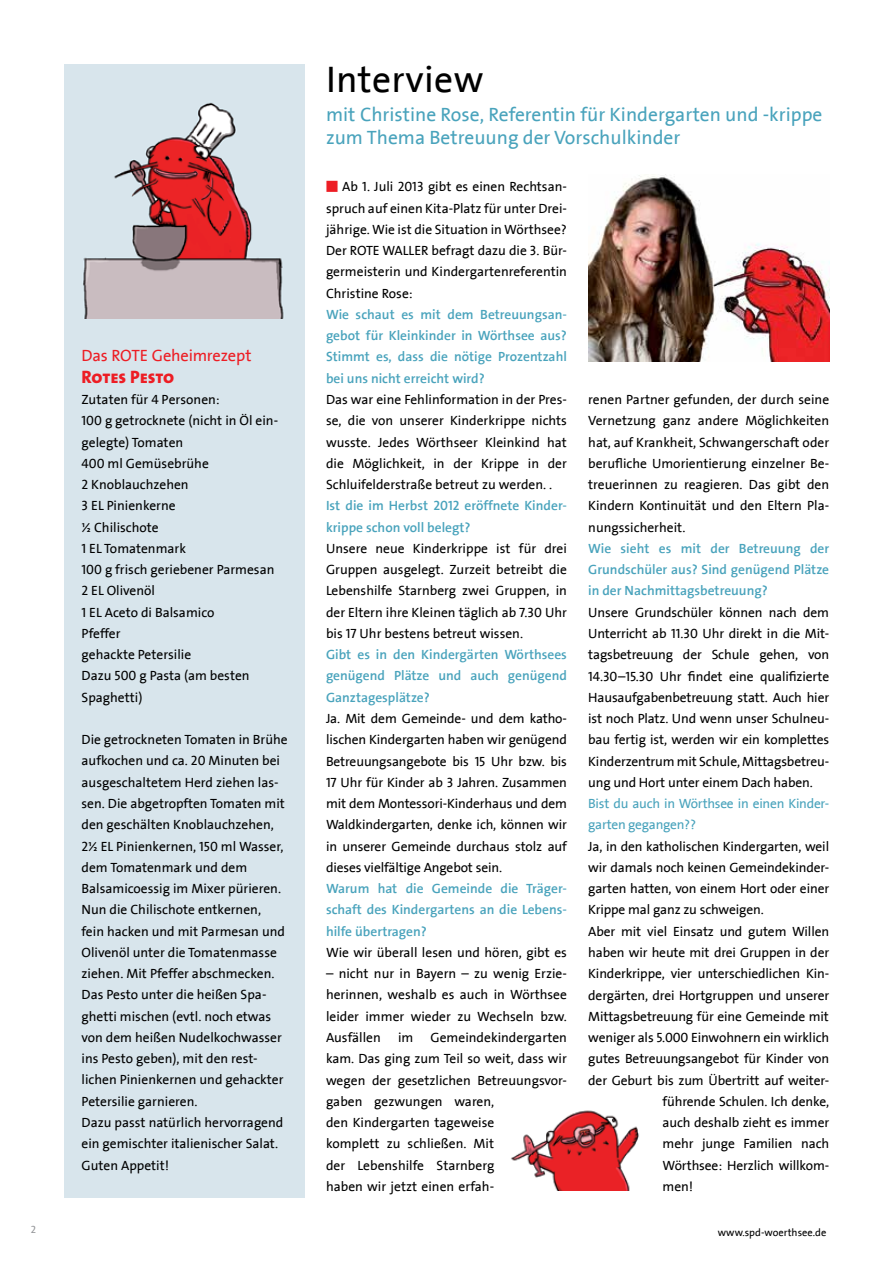
<style>
.page{position:relative;width:893px;height:1263px;background:#fff}
.page>*{position:absolute;margin:0;border:0;box-sizing:border-box;transform-origin:0 0}
.t1{font:37.5px "SPD2002 The Sans";letter-spacing:.01em;color:#000}
.t2{font:19.5px/23.2px "SPD2002 The Sans";color:#49a3bc}
.t3{font:18px "The Sans Extra Bold Caps";letter-spacing:-.01em;color:#ed1d24}
.t4{font:16.5px "SPD2002 The Sans";letter-spacing:-.015em;color:#ed1d24}
.t5{font:13.5px/21.3px "SPD2002 The Sans";color:#000;text-align:justify}
.t6{font:700 13.5px/21.3px "SPD2002 The Sans";color:#49a3bc;text-align:justify}
.t7{font:13.5px/21.3px "SPD2002 The Sans";letter-spacing:-.02em;color:#49a3bc}
.t8{font:10.5px "SPD2002 The Sans";color:#000}
.t9{font:10.5px "SPD2002 The Sans";color:#939598}
.s1{color:#ed1d24}
</style>
<div class="page">
<div style="left:65px;top:65px;width:240px;height:1133px;background:#d8e5ec"></div>
<img style="left:82px;top:102px;width:202px;height:217px">
<img style="left:589px;top:175px;width:240px;height:186px">
<img style="left:511px;top:1110px;width:128px;height:81px">
<p class="t9" style="left:31px;top:1224px;width:7px">2</p>
<p class="t4" style="left:82px;top:347px;width:172px">Das ROTE Geheimrezept</p>
<h3 class="t3" style="left:82px;top:365px;width:94px">Rotes Pesto</h3>
<p class="t5" style="left:82px;top:389px;width:198px;text-align:left">Zutaten für 4 Personen:<br>100 g getrocknete (nicht in Öl ein&shy;gelegte) Tomaten<br>400 ml Gemüsebrühe<br>2 Knoblauchzehen<br>3 EL Pinienkerne<br>½ Chilischote<br>1 EL Tomatenmark<br>100 g frisch geriebener Parmesan<br>2 EL Olivenöl<br>1 EL Aceto di Balsamico<br>Pfeffer<br>gehackte Petersilie<br>Dazu 500 g Pasta (am besten<br>Spaghetti)</p>
<p class="t5" style="left:82px;top:729px;width:208px;text-align:left">Die getrockneten Tomaten in Brühe aufkochen und ca. 20 Minuten bei ausgeschaltetem Herd ziehen las&shy;sen. Die abgetropften Tomaten mit den geschälten Knoblauchzehen,<br>2½ EL Pinienkernen, 150 ml Wasser, dem Tomatenmark und dem<br>Balsamicoessig im Mixer pürieren.<br>Nun die Chilischote entkernen,<br>fein hacken und mit Parmesan und<br>Olivenöl unter die Tomatenmasse ziehen. Mit Pfeffer abschmecken.<br>Das Pesto unter die heißen Spa&shy;ghetti mischen (evtl. noch etwas von dem heißen Nudelkochwasser ins Pesto geben), mit den rest&shy;lichen Pinienkernen und gehackter<br>Petersilie garnieren.<br>Dazu passt natürlich hervorragend ein gemischter italienischer Salat.<br>Guten Appetit!</p>
<h1 class="t1" style="left:326px;top:59px;width:159px">Interview</h1>
<h2 class="t2" style="left:326px;top:104px;width:498px">mit Christine Rose, Referentin für Kindergarten und -krippe zum Thema Betreuung der Vorschulkinder</h2>
<p class="t5" style="left:326px;top:177px;width:242px"><span class="s1">■</span> Ab 1. Juli 2013 gibt es einen Rechtsan&shy;spruch auf einen Kita-Platz für unter Drei&shy;jährige. Wie ist die Situation in Wörthsee?<br>Der ROTE WALLER befragt dazu die 3. Bür&shy;germeisterin und Kindergartenreferentin Christine Rose:</p>
<p class="t6" style="left:326px;top:304px;width:242px">Wie schaut es mit dem Betreuungsan&shy;gebot für Kleinkinder in Wörthsee aus?<br>Stimmt es, dass die nötige Prozentzahl bei uns nicht erreicht wird?</p>
<p class="t5" style="left:326px;top:389px;width:242px">Das war eine Fehlinformation in der Pres&shy;se, die von unserer Kinderkrippe nichts wusste. Jedes Wörthseer Kleinkind hat die Möglichkeit, in der Krippe in der Schluifelderstraße betreut zu werden. .</p>
<p class="t6" style="left:326px;top:496px;width:242px">Ist die im Herbst 2012 eröffnete Kinder&shy;krippe schon voll belegt?</p>
<p class="t5" style="left:326px;top:538px;width:242px">Unsere neue Kinderkrippe ist für drei Gruppen ausgelegt. Zurzeit betreibt die Lebenshilfe Starnberg zwei Gruppen, in der Eltern ihre Kleinen täglich ab 7.30 Uhr bis 17 Uhr bestens betreut wissen.</p>
<p class="t6" style="left:326px;top:644px;width:242px">Gibt es in den Kindergärten Wörthsees genügend Plätze und auch genügend Ganztagesplätze?</p>
<p class="t5" style="left:326px;top:708px;width:242px">Ja. Mit dem Gemeinde- und dem katho&shy;lischen Kindergarten haben wir genügend Betreuungsangebote bis 15 Uhr bzw. bis 17 Uhr für Kinder ab 3 Jahren. Zusammen mit dem Montessori-Kinderhaus und dem Waldkindergarten, denke ich, können wir in unserer Gemeinde durchaus stolz auf dieses vielfältige Angebot sein.</p>
<p class="t6" style="left:326px;top:878px;width:242px">Warum hat die Gemeinde die Träger&shy;schaft des Kindergartens an die Lebens&shy;hilfe übertragen?</p>
<p class="t5" style="left:326px;top:942px;width:242px">Wie wir überall lesen und hören, gibt es</p>
<p class="t5" style="left:326px;top:963px;width:242px">– nicht nur in Bayern – zu wenig Erzie&shy;herinnen, weshalb es auch in Wörthsee leider immer wieder zu Wechseln bzw.<br>Ausfällen</p>
<p class="t5" style="left:326px;top:1027px;width:242px;text-align:left;text-indent:105px">Gemeindekindergarten kam. Das ging zum Teil so weit, dass wir wegen der gesetzlichen Betreuungsvor&shy;gaben gezwungen waren,<br>den Kindergarten tageweise<br>komplett zu schließen. Mit<br>der Lebenshilfe Starnberg<br>haben wir jetzt einen erfah-</p>
<p class="t5" style="left:398px;top:1027px;width:17px">im</p>
<p class="t5" style="left:588px;top:389px;width:242px">renen Partner gefunden, der durch seine Vernetzung ganz andere Möglichkeiten hat, auf Krankheit, Schwangerschaft oder berufliche Umorientierung einzelner Be&shy;treuerinnen zu reagieren. Das gibt den Kindern Kontinuität und den Eltern Pla&shy;nungssicherheit.</p>
<p class="t6" style="left:588px;top:538px;width:242px">Wie sieht es mit der Betreuung der Grundschüler aus? Sind genügend Plätze in der Nachmittagsbetreuung?</p>
<p class="t5" style="left:588px;top:602px;width:242px">Unsere Grundschüler können nach dem Unterricht ab 11.30 Uhr direkt in die Mit&shy;tagsbetreuung der Schule gehen, von 14.30–15.30 Uhr findet eine qualifizierte Hausaufgabenbetreuung statt. Auch hier ist noch Platz. Und wenn unser Schulneu&shy;bau fertig ist, werden wir ein komplettes Kinderzentrum mit Schule, Mittagsbetreu&shy;ung und Hort unter einem Dach haben.</p>
<p class="t7" style="left:588px;top:793px;width:242px">Bist du auch in Wörthsee in einen Kinder&shy;garten gegangen??</p>
<p class="t5" style="left:588px;top:836px;width:242px">Ja, in den katholischen Kindergarten, weil</p>
<p class="t5" style="left:588px;top:857px;width:242px">wir damals noch keinen Gemeindekinder-</p>
<p class="t5" style="left:588px;top:878px;width:242px">garten hatten, von einem Hort oder einer</p>
<p class="t5" style="left:588px;top:900px;width:177px">Krippe mal ganz zu schweigen.</p>
<p class="t5" style="left:588px;top:921px;width:242px">Aber mit viel Einsatz und gutem Willen</p>
<p class="t5" style="left:588px;top:942px;width:242px">haben wir heute mit drei Gruppen in der</p>
<p class="t5" style="left:588px;top:963px;width:242px">Kinderkrippe, vier unterschiedlichen Kin-</p>
<p class="t5" style="left:588px;top:985px;width:242px">dergärten, drei Hortgruppen und unserer</p>
<p class="t5" style="left:588px;top:1006px;width:242px">Mittagsbetreuung für eine Gemeinde mit</p>
<p class="t5" style="left:588px;top:1027px;width:242px">weniger als 5.000 Einwohnern ein wirklich</p>
<p class="t5" style="left:588px;top:1048px;width:242px">gutes Betreuungsangebot für Kinder von</p>
<p class="t5" style="left:588px;top:1070px;width:242px">der Geburt bis zum Übertritt auf weiter-</p>
<p class="t5" style="left:663px;top:1091px;width:168px">führende Schulen. Ich denke,</p>
<p class="t5" style="left:663px;top:1112px;width:168px">auch deshalb zieht es immer</p>
<p class="t5" style="left:663px;top:1134px;width:168px">mehr junge Familien nach</p>
<p class="t5" style="left:663px;top:1155px;width:168px">Wörthsee: Herzlich willkom-</p>
<p class="t5" style="left:663px;top:1176px;width:32px">men!</p>
<p class="t8" style="left:718px;top:1227px;width:110px">www.spd-woerthsee.de</p>
</div>
